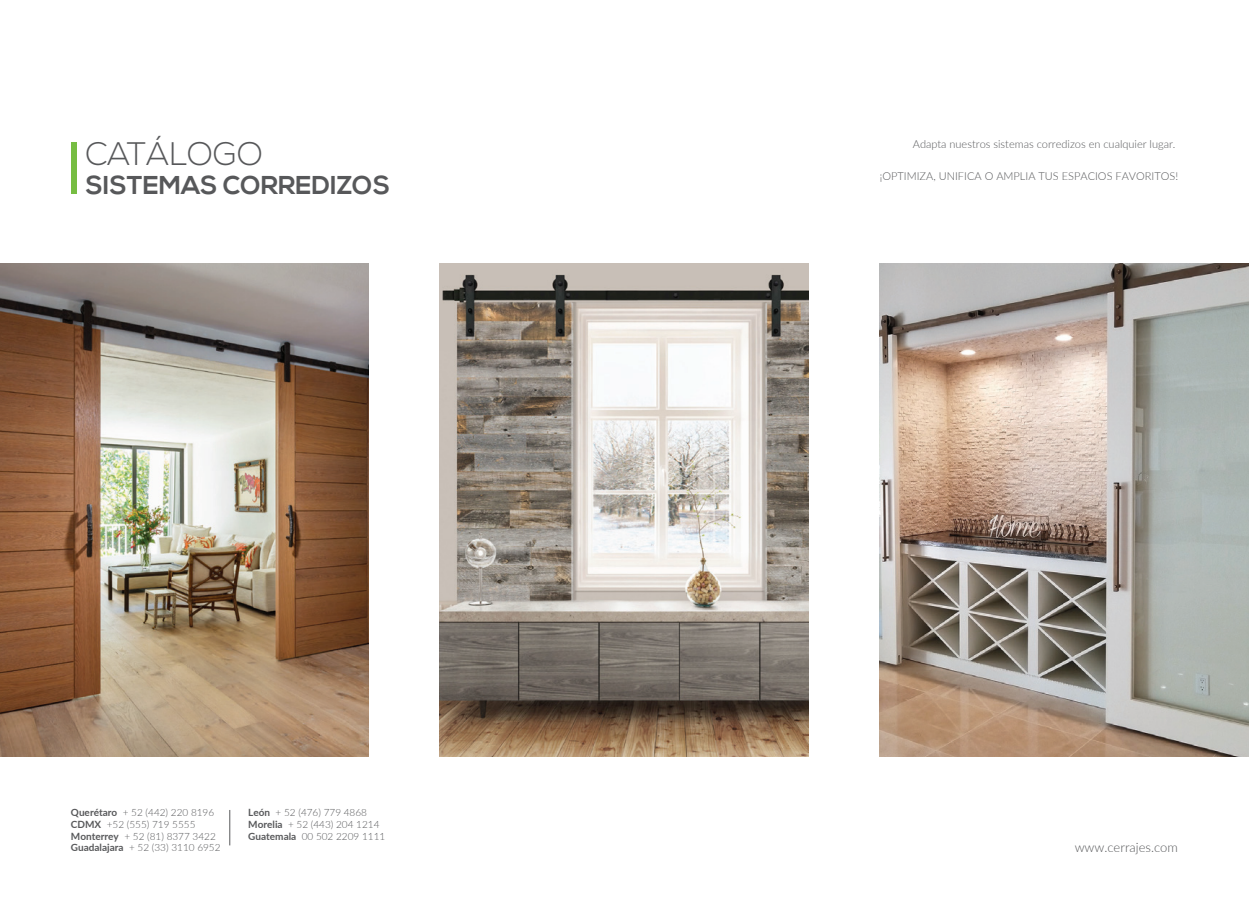
<style>
.page{position:relative;width:1249px;height:908px;background:#fff}
.page>*{position:absolute;margin:0;border:0;box-sizing:border-box;transform-origin:0 0}
.t1{font:300 32.5px "Nexa";color:#57585a}
.t2{font:700 25.8px "Nexa";color:#57585a}
.t3{font:300 13px "Lato";color:#57585a}
.t4{font:300 11px "Lato";color:#57585a}
.t5{font:300 10px/11.7px "Lato";color:#57585a}
.s1{font-weight:700}
</style>
<div class="page">
<img style="left:0;top:263px;width:368px;height:493px">
<img style="left:440px;top:263px;width:368px;height:493px">
<div style="left:72px;top:142px;width:5px;height:52px;background:#76bd42"></div>
<hr style="left:229px;top:809px;width:1px;height:36px;background:#57585a">
<img style="left:879px;top:263px;width:368px;height:493px">
<h1 class="t1" style="left:86px;top:135px;width:179px">CATÁLOGO</h1>
<h2 class="t2" style="left:86px;top:170px;width:306px">SISTEMAS CORREDIZOS</h2>
<p class="t5" style="left:71px;top:806px;width:151px"><span class="s1">Querétaro</span> + 52 (442) 220 8196<br><span class="s1">CDMX</span> +52 (555) 719 5555<br><span class="s1">Monterrey</span> + 52 (81) 8377 3422<br><span class="s1">Guadalajara</span> + 52 (33) 3110 6952</p>
<p class="t5" style="left:248px;top:806px;width:138px"><span class="s1">León</span> + 52 (476) 779 4868<br><span class="s1">Morelia</span> + 52 (443) 204 1214<br><span class="s1">Guatemala</span> 00 502 2209 1111</p>
<p class="t4" style="left:912px;top:136px;width:264px">Adapta nuestros sistemas corredizos en cualquier lugar.</p>
<p class="t4" style="left:879px;top:168px;width:300px">¡OPTIMIZA, UNIFICA O AMPLIA TUS ESPACIOS FAVORITOS!</p>
<h3 class="t3" style="left:1074px;top:838px;width:105px">www.cerrajes.com</h3>
</div>
